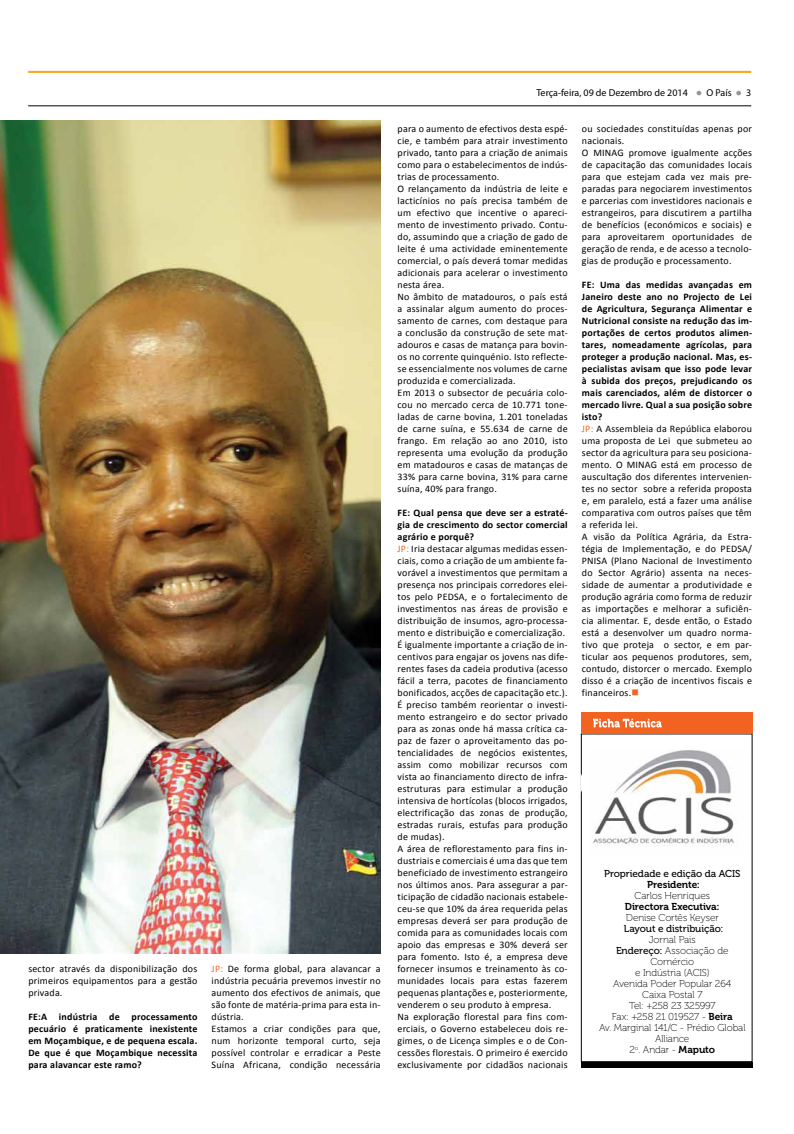
<style>
.page{position:relative;width:794px;height:1134px;background:#fff}
.page>*{position:absolute;margin:0;border:0;box-sizing:border-box;transform-origin:0 0}
.t1{font:10px/12px "Calibri";letter-spacing:.02em;color:#000}
.t2{font:10px/11px "Museo 100";letter-spacing:-.015em;color:#000;text-align:center}
.t3{font:700 10px/12px "Calibri";letter-spacing:.02em;color:#000;text-align:justify}
.t4{font:10px "Museo 500";letter-spacing:-.01em;color:#000}
.t5{font:10px "Myriad Pro";color:#000}
.t6{font:10px "Museo 700";letter-spacing:-.01em;color:#000}
.s1{color:#f26522}
.s2{color:#939598}
.s3{font-weight:700}
.s4{font-family:"Museo 500"}
.s5{font-family:"Museo 700"}
</style>
<div class="page">
<hr style="left:28px;top:106px;width:723px;height:1px;background:#000">
<div style="left:28px;top:71px;width:723px;height:2px;background:#faa61a;border:1px solid #faa61a"></div>
<div style="left:581px;top:1062px;width:171px;height:5px;background:#000"></div>
<div style="left:581px;top:734px;width:171px;height:328px;border:1px solid #000"></div>
<svg style="left:580px;top:773px;width:3px;height:20px"></svg>
<div style="left:581px;top:713px;width:171px;height:21px;background:#f26322"></div>
<svg style="left:593px;top:719px;width:68px;height:8px"></svg>
<img style="left:593px;top:750px;width:141px;height:96px">
<img style="left:0;top:120px;width:381px;height:834px">
<p class="t1" style="left:28px;top:963px;width:170px;text-align:justify">sector através da disponibilização dos primeiros equipamentos para a gestão privada.</p>
<p class="t3" style="left:28px;top:1011px;width:171px">FE:A indústria de processamento pecuário é praticamente inexistente em Moçambique, e de pequena escala.<br>De que é que Moçambique necessita para alavancar este ramo?</p>
<p class="t1" style="left:212px;top:963px;width:170px"><span class="s1">JP:</span> De forma global, para alavancar a indústria pecuária prevemos investir no aumento dos efectivos de animais, que são fonte de matéria-prima para esta in&shy;dústria.<br>Estamos a criar condições para que, num horizonte temporal curto, seja possível controlar e erradicar a Peste Suína Africana, condição necessária</p>
<p class="t5" style="left:536px;top:86px;width:216px">Terça-feira, 09 de Dezembro de 2014 <span class="s2">●</span> O País <span class="s2">●</span> 3</p>
<p class="t1" style="left:397px;top:123px;width:172px">para o aumento de efectivos desta espé&shy;cie, e também para atrair investimento privado, tanto para a criação de animais como para o estabelecimentos de indús&shy;trias de processamento.<br>O relançamento da indústria de leite e lacticínios no país precisa também de um efectivo que incentive o apareci&shy;mento de investimento privado. Contu&shy;do, assumindo que a criação de gado de leite é uma actividade eminentemente comercial, o país deverá tomar medidas adicionais para acelerar o investimento nesta área.<br>No âmbito de matadouros, o país está a assinalar algum aumento do proces&shy;samento de carnes, com destaque para a conclusão da construção de sete mat&shy;adouros e casas de matança para bovin&shy;os no corrente quinquénio. Isto reflecte&shy;se essencialmente nos volumes de carne produzida e comercializada.<br>Em 2013 o subsector de pecuária colo&shy;cou no mercado cerca de 10.771 tone&shy;ladas de carne bovina, 1.201 toneladas de carne suína, e 55.634 de carne de frango. Em relação ao ano 2010, isto representa uma evolução da produção em matadouros e casas de matanças de 33% para carne bovina, 31% para carne suína, 40% para frango.</p>
<p class="t1" style="left:397px;top:507px;width:172px"><span class="s3">FE: Qual pensa que deve ser a estraté&shy;gia de crescimento do sector comercial agrário e porquê?<br></span><span class="s1">JP:</span> Iria destacar algumas medidas essen&shy;ciais, como a criação de um ambiente fa&shy;vorável a investimentos que permitam a presença nos principais corredores elei&shy;tos pelo PEDSA, e o fortalecimento de investimentos nas áreas de provisão e distribuição de insumos, agro-processa&shy;mento e distribuição e comercialização.<br>É igualmente importante a criação de in&shy;centivos para engajar os jovens nas dife&shy;rentes fases da cadeia produtiva (acesso fácil a terra, pacotes de financiamento bonificados, acções de capacitação etc.).<br>É preciso também reorientar o investi&shy;mento estrangeiro e do sector privado para as zonas onde há massa crítica ca&shy;paz de fazer o aproveitamento das po&shy;tencialidades de negócios existentes, assim como mobilizar recursos com vista ao financiamento directo de infra&shy;estruturas para estimular a produção intensiva de hortícolas (blocos irrigados, electrificação das zonas de produção, estradas rurais, estufas para produção de mudas).<br>A área de reflorestamento para fins in&shy;dustriais e comerciais é uma das que tem beneficiado de investimento estrangeiro nos últimos anos. Para assegurar a par&shy;ticipação de cidadão nacionais estabele&shy;ceu-se que 10% da área requerida pelas empresas deverá ser para produção de comida para as comunidades locais com apoio das empresas e 30% deverá ser para fomento. Isto é, a empresa deve fornecer insumos e treinamento às co&shy;munidades locais para estas fazerem pequenas plantações e, posteriormente, venderem o seu produto à empresa.<br>Na exploração florestal para fins com&shy;erciais, o Governo estabeleceu dois re&shy;gimes, o de Licença simples e o de Con&shy;cessões florestais. O primeiro é exercido exclusivamente por cidadãos nacionais</p>
<p class="t1" style="left:582px;top:123px;width:172px">ou sociedades constituídas apenas por nacionais.<br>O MINAG promove igualmente acções de capacitação das comunidades locais para que estejam cada vez mais pre&shy;paradas para negociarem investimentos e parcerias com investidores nacionais e estrangeiros, para discutirem a partilha de benefícios (económicos e sociais) e para aproveitarem oportunidades de geração de renda, e de acesso a tecnolo&shy;gias de produção e processamento.</p>
<p class="t1" style="left:582px;top:279px;width:172px"><span class="s3">FE: Uma das medidas avançadas em Janeiro deste ano no Projecto de Lei de Agricultura, Segurança Alimentar e Nutricional consiste na redução das im&shy;portações de certos produtos alimen&shy;tares, nomeadamente agrícolas, para proteger a produção nacional. Mas, es&shy;pecialistas avisam que isso pode levar à subida dos preços, prejudicando os mais carenciados, além de distorcer o mercado livre. Qual a sua posição sobre isto?<br></span><span class="s1">JP:</span> A Assembleia da República elaborou uma proposta de Lei que submeteu ao sector da agricultura para seu posiciona&shy;mento. O MINAG está em processo de auscultação dos diferentes intervenien&shy;tes no sector sobre a referida proposta e, em paralelo, está a fazer uma análise comparativa com outros países que têm a referida lei.<br>A visão da Política Agrária, da Estra&shy;tégia de Implementação, e do PEDSA/ PNISA (Plano Nacional de Investimento do Sector Agrário) assenta na neces&shy;sidade de aumentar a produtividade e produção agrária como forma de reduzir as importações e melhorar a suficiên&shy;cia alimentar. E, desde então, o Estado está a desenvolver um quadro norma&shy;tivo que proteja o sector, e em par&shy;ticular aos pequenos produtores, sem, contudo, distorcer o mercado. Exemplo disso é a criação de incentivos fiscais e financeiros.<span class="s1">■</span></p>
<p class="t4" style="left:604px;top:868px;width:138px">Propriedade e edição da ACIS</p>
<p class="t6" style="left:647px;top:879px;width:54px">Presidente:</p>
<p class="t2" style="left:634px;top:891px;width:77px">Carlos Henriques</p>
<p class="t6" style="left:625px;top:901px;width:96px">Directora Executiva:</p>
<p class="t2" style="left:626px;top:913px;width:94px">Denise Cortês Keyser</p>
<p class="t4" style="left:624px;top:923px;width:101px">Layout e distribuição:</p>
<p class="t2" style="left:599px;top:935px;width:148px">Jornal Pais<br><span class="s4">Endereço:</span> Associação de<br>Comércio<br>e Indústria (ACIS)<br>Avenida Poder Popular 264<br>Caixa Postal 7<br>Tel: +258 23 325997<br>Fax: +258 21 019527 - <span class="s5">Beira<br></span>Av. Marginal 141/C - Prédio Global<br>Alliance<br>2<sup>o</sup>. Andar - <span class="s5">Maputo</span></p>
</div>
